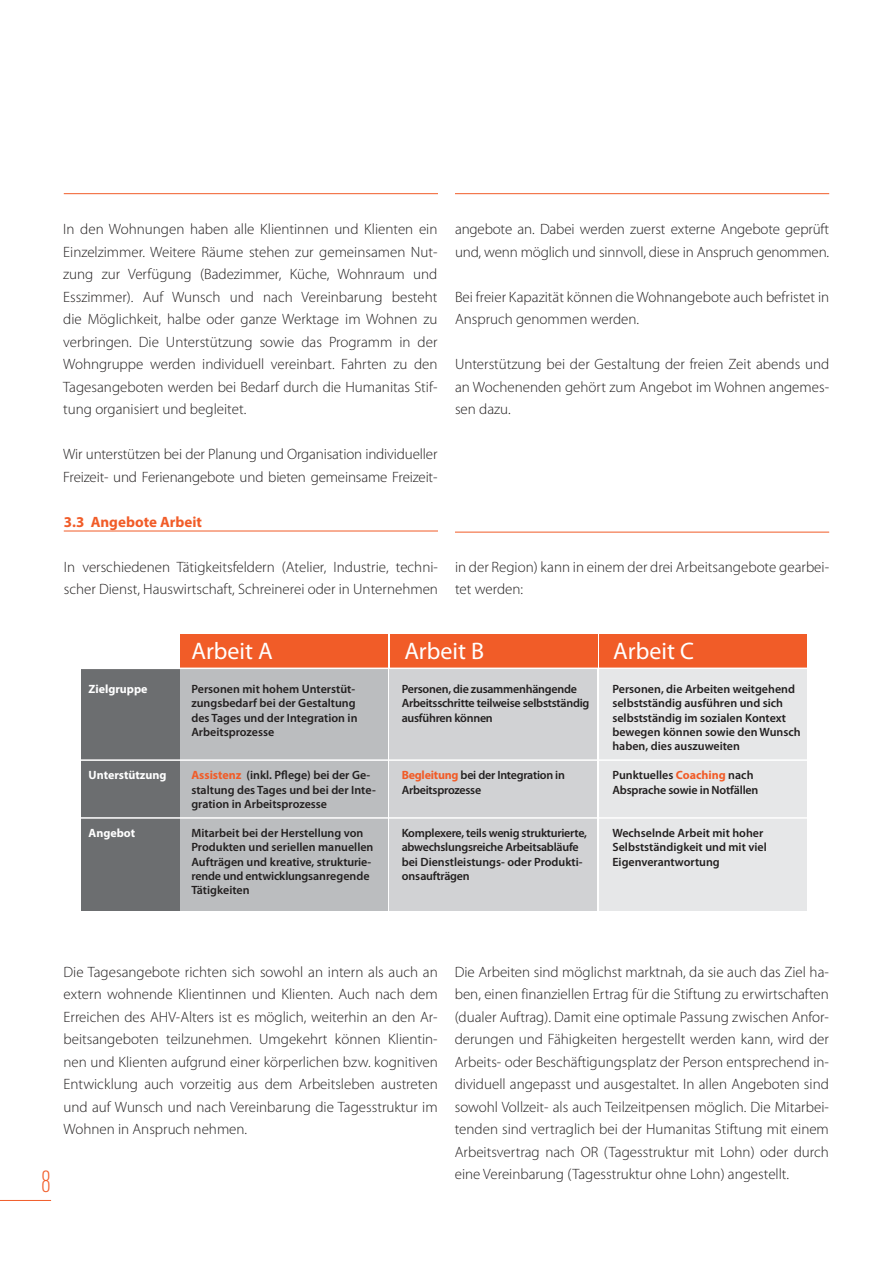
<style>
.page{position:relative;width:893px;height:1263px;background:#fff}
.page>*{position:absolute;margin:0;border:0;box-sizing:border-box;transform-origin:0 0}
.t1{font:300 condensed 30px "DINOT";color:#f15c28}
.t2{font:24px "Myriad Pro";color:#fff}
.t3{font:300 15px/22.5px "Myriad Pro";color:#221f1f}
.t4{font:700 15px "Myriad Pro";color:#f15c28}
.t5{font:600 12px/14.4px "Myriad Pro";color:#221f1f}
.t6{font:600 12px/14.4px "Myriad Pro";letter-spacing:-.02em;color:#221f1f}
.t7{font:700 12px "Myriad Pro";color:#fff}
.s1{font-weight:700;color:#f15c28}
</style>
<div class="page">
<hr style="left:0;top:1200px;width:51px;height:1px;background:#f15c28">
<hr style="left:64px;top:531px;width:374px;height:1px;background:#f15c28">
<div style="left:180px;top:669px;width:207px;height:241px;background:#bbbdbf"></div>
<div style="left:389px;top:669px;width:208px;height:241px;background:#d1d2d4"></div>
<div style="left:599px;top:669px;width:208px;height:241px;background:#e6e7e8"></div>
<div style="left:82px;top:670px;width:98px;height:241px;background:#6c6e70"></div>
<div style="left:180px;top:634px;width:208px;height:34px;background:#f15c28"></div>
<div style="left:390px;top:634px;width:207px;height:34px;background:#f15c28"></div>
<div style="left:599px;top:634px;width:208px;height:34px;background:#f15c28"></div>
<hr style="left:69px;top:759px;width:751px;height:2px;background:#fff">
<hr style="left:69px;top:667px;width:751px;height:2px;background:#fff">
<hr style="left:69px;top:817px;width:751px;height:2px;background:#fff">
<hr style="left:455px;top:532px;width:374px;height:1px;background:#f15c28">
<hr style="left:455px;top:193px;width:374px;height:1px;background:#f15c28">
<hr style="left:64px;top:193px;width:374px;height:1px;background:#f15c28">
<p class="t3" style="left:63px;top:218px;width:376px;text-align:justify">In den Wohnungen haben alle Klientinnen und Klienten ein Einzelzimmer. Weitere Räume stehen zur gemeinsamen Nut&shy;zung zur Verfügung (Badezimmer, Küche, Wohnraum und Esszimmer). Auf Wunsch und nach Vereinbarung besteht die Möglichkeit, halbe oder ganze Werktage im Wohnen zu verbringen. Die Unterstützung sowie das Programm in der Wohngruppe werden individuell vereinbart. Fahrten zu den Tagesangeboten werden bei Bedarf durch die Humanitas Stif&shy;tung organisiert und begleitet.</p>
<p class="t3" style="left:63px;top:443px;width:376px">Wir unterstützen bei der Planung und Organisation individueller<br>Freizeit- und Ferienangebote und bieten gemeinsame Freizeit-</p>
<p class="t3" style="left:455px;top:218px;width:376px">angebote an. Dabei werden zuerst externe Angebote geprüft und, wenn möglich und sinnvoll, diese in Anspruch genommen.</p>
<p class="t3" style="left:455px;top:286px;width:376px">Bei freier Kapazität können die Wohnangebote auch befristet in<br>Anspruch genommen werden.</p>
<p class="t3" style="left:455px;top:353px;width:376px;text-align:justify">Unterstützung bei der Gestaltung der freien Zeit abends und an Wochenenden gehört zum Angebot im Wohnen angemes&shy;sen dazu.</p>
<p class="t4" style="left:64px;top:514px;width:140px">3.3 Angebote Arbeit</p>
<p class="t3" style="left:64px;top:556px;width:376px">In verschiedenen Tätigkeitsfeldern (Atelier, Industrie, techni&shy;scher Dienst, Hauswirtschaft, Schreinerei oder in Unternehmen</p>
<p class="t3" style="left:455px;top:556px;width:376px">in der Region) kann in einem der drei Arbeitsangebote gearbei&shy;tet werden:</p>
<p class="t7" style="left:89px;top:684px;width:61px">Zielgruppe</p>
<p class="t7" style="left:89px;top:771px;width:80px">Unterstützung</p>
<p class="t7" style="left:89px;top:828px;width:48px">Angebot</p>
<h2 class="t2" style="left:191px;top:637px;width:83px">Arbeit A</h2>
<h2 class="t2" style="left:404px;top:637px;width:81px">Arbeit B</h2>
<h2 class="t2" style="left:613px;top:637px;width:82px">Arbeit C</h2>
<p class="t6" style="left:402px;top:682px;width:189px">Personen, die zusammenhängende<br>Arbeitsschritte teilweise selbstständig ausführen können</p>
<p class="t5" style="left:191px;top:682px;width:168px">Personen mit hohem Unterstüt&shy;zungsbedarf bei der Gestaltung des Tages und der Integration in<br>Arbeitsprozesse</p>
<p class="t5" style="left:191px;top:769px;width:186px"><span class="s1">Assistenz</span> (inkl. Pflege) bei der Ge&shy;staltung des Tages und bei der Inte&shy;gration in Arbeitsprozesse</p>
<p class="t5" style="left:191px;top:826px;width:184px">Mitarbeit bei der Herstellung von<br>Produkten und seriellen manuellen<br>Aufträgen und kreative, strukturie&shy;rende und entwicklungsanregende<br>Tätigkeiten</p>
<p class="t5" style="left:612px;top:682px;width:190px">Personen, die Arbeiten weitgehend selbstständig ausführen und sich selbstständig im sozialen Kontext bewegen können sowie den Wunsch haben, dies auszuweiten</p>
<p class="t5" style="left:612px;top:769px;width:148px">Punktuelles <span class="s1">Coaching</span> nach<br>Absprache sowie in Notfällen</p>
<p class="t5" style="left:612px;top:826px;width:156px">Wechselnde Arbeit mit hoher<br>Selbstständigkeit und mit viel<br>Eigenverantwortung</p>
<p class="t6" style="left:402px;top:769px;width:165px"><span class="s1">Begleitung</span> bei der Integration in<br>Arbeitsprozesse</p>
<p class="t6" style="left:402px;top:826px;width:187px">Komplexere, teils wenig strukturierte, abwechslungsreiche Arbeitsabläufe bei Dienstleistungs- oder Produkti&shy;onsaufträgen</p>
<h1 class="t1" style="left:41px;top:1171px;width:12px">8</h1>
<p class="t3" style="left:64px;top:961px;width:376px;text-align:justify">Die Tagesangebote richten sich sowohl an intern als auch an extern wohnende Klientinnen und Klienten. Auch nach dem Erreichen des AHV-Alters ist es möglich, weiterhin an den Ar&shy;beitsangeboten teilzunehmen. Umgekehrt können Klientin&shy;nen und Klienten aufgrund einer körperlichen bzw. kognitiven Entwicklung auch vorzeitig aus dem Arbeitsleben austreten und auf Wunsch und nach Vereinbarung die Tagesstruktur im Wohnen in Anspruch nehmen.</p>
<p class="t3" style="left:455px;top:961px;width:376px;text-align:justify">Die Arbeiten sind möglichst marktnah, da sie auch das Ziel ha&shy;ben, einen finanziellen Ertrag für die Stiftung zu erwirtschaften (dualer Auftrag). Damit eine optimale Passung zwischen Anfor&shy;derungen und Fähigkeiten hergestellt werden kann, wird der Arbeits- oder Beschäftigungsplatz der Person entsprechend in&shy;dividuell angepasst und ausgestaltet. In allen Angeboten sind sowohl Vollzeit- als auch Teilzeitpensen möglich. Die Mitarbei&shy;tenden sind vertraglich bei der Humanitas Stiftung mit einem Arbeitsvertrag nach OR (Tagesstruktur mit Lohn) oder durch eine Vereinbarung (Tagesstruktur ohne Lohn) angestellt.</p>
</div>
